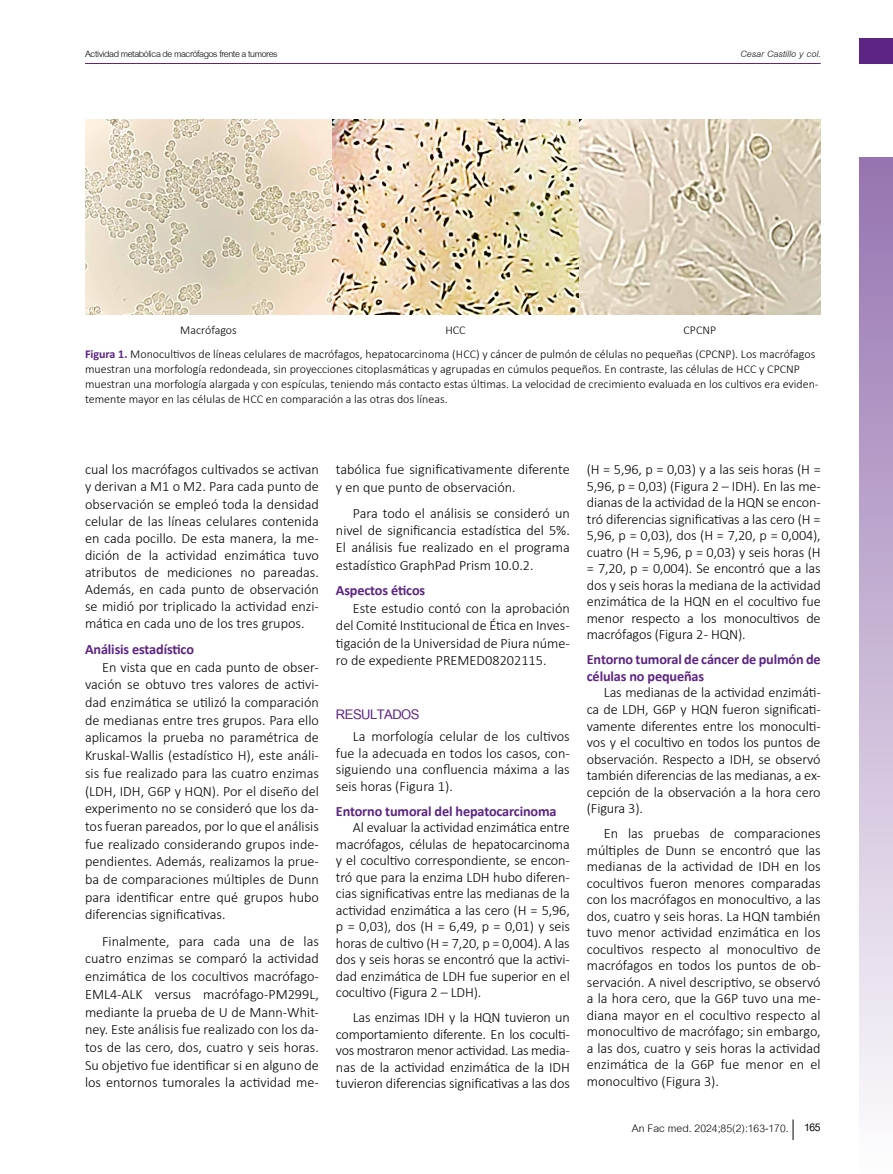
<style>
.page{position:relative;width:893px;height:1174px;background:#fff}
.page>*{position:absolute;margin:0;border:0;box-sizing:border-box;transform-origin:0 0}
.t1{font:700 20.25px "Cordia UPC";letter-spacing:-.025em;color:#5c2483}
.t2{font:15.9px "Cordia UPC";color:#000}
.t3{font:300 14.25px/16.5px "Calibri";color:#000;text-align:justify}
.t4{font:700 14.25px/16.5px "Calibri";letter-spacing:-.01em;color:#5c2483}
.t5{font:13.5px "Cordia UPC";letter-spacing:-.03em;color:#000}
.t6{font:italic 13.5px "Cordia UPC";color:#000}
.t7{font:300 12px/15px "Calibri";color:#000}
.s1{font-weight:700;color:#5c2483}
.s2{font-size:15.75px}
.s3{font-weight:700;font-size:15.75px}
</style>
<div class="page">
<div style="left:859px;top:157px;width:34px;height:1017px;background:linear-gradient(to bottom,#9673b0,#fefdfe)"></div>
<div style="left:859px;top:38px;width:34px;height:26px;background:#5c2483"></div>
<hr style="left:85px;top:63px;width:736px;height:1px;background:#5c2483">
<svg style="left:793px;top:1119px;width:1px;height:21px"></svg>
<img style="left:85px;top:119px;width:736px;height:196px">
<p class="t5" style="left:85px;top:45px;width:194px">Actividad metabólica de macrófagos frente a tumores</p>
<p class="t6" style="left:740px;top:45px;width:82px">Cesar Castillo y col.</p>
<p class="t7" style="left:180px;top:323px;width:58px">Macrófagos</p>
<p class="t7" style="left:445px;top:323px;width:22px">HCC</p>
<p class="t7" style="left:683px;top:323px;width:34px">CPCNP</p>
<p class="t7" style="left:85px;top:346px;width:735px"><span class="s1">Figura 1.</span> Monocultivos de líneas celulares de macrófagos, hepatocarcinoma (HCC) y cáncer de pulmón de células no pequeñas (CPCNP). Los macrófagos muestran una morfología redondeada, sin proyecciones citoplasmáticas y agrupadas en cúmulos pequeños. En contraste, las células de HCC y CPCNP muestran una morfología alargada y con espículas, teniendo más contacto estas últimas. La velocidad de crecimiento evaluada en los cultivos era eviden&shy;temente mayor en las células de HCC en comparación a las otras dos líneas.</p>
<p class="t3" style="left:85px;top:461px;width:235px;line-height:17.1px">cual los macrófagos cultivados se activan y derivan a M1 o M2. Para cada punto de observación se empleó toda la densidad celular de las líneas celulares contenida en cada pocillo. De esta manera, la me&shy;dición de la actividad enzimática tuvo atributos de mediciones no pareadas.<br>Además, en cada punto de observación se midió por triplicado la actividad enzi&shy;mática en cada uno de los tres grupos.</p>
<p class="t4" style="left:85px;top:640px;width:110px">Análisis estadístico</p>
<p class="t3" style="left:85px;top:658px;width:235px;line-height:17.7px;text-indent:17px">En vista que en cada punto de obser&shy;vación se obtuvo tres valores de activi&shy;dad enzimática se utilizó la comparación de medianas entre tres grupos. Para ello aplicamos la prueba no paramétrica de Kruskal-Wallis (estadístico H), este análi&shy;sis fue realizado para las cuatro enzimas (LDH, IDH, G6P y HQN). Por el diseño del experimento no se consideró que los da&shy;tos fueran pareados, por lo que el análisis fue realizado considerando grupos inde&shy;pendientes. Además, realizamos la prue&shy;ba de comparaciones múltiples de Dunn para identificar entre qué grupos hubo diferencias significativas.</p>
<p class="t3" style="left:85px;top:932px;width:235px;line-height:17.7px;text-indent:17px">Finalmente, para cada una de las cuatro enzimas se comparó la actividad enzimática de los cocultivos macrófago-EML4-ALK versus macrófago-PM299L, mediante la prueba de U de Mann-Whit&shy;ney. Este análisis fue realizado con los da&shy;tos de las cero, dos, cuatro y seis horas.<br>Su objetivo fue identificar si en alguno de los entornos tumorales la actividad me-</p>
<p class="t3" style="left:336px;top:461px;width:235px;line-height:17.4px">tabólica fue significativamente diferente y en que punto de observación.</p>
<p class="t3" style="left:336px;top:504px;width:235px;line-height:17.4px;text-indent:17px">Para todo el análisis se consideró un nivel de significancia estadística del 5%.<br>El análisis fue realizado en el programa estadístico GraphPad Prism 10.0.2.</p>
<p class="t4" style="left:336px;top:582px;width:91px">Aspectos éticos</p>
<p class="t3" style="left:336px;top:599px;width:235px;line-height:17.4px;text-indent:17px">Este estudio contó con la aprobación del Comité Institucional de Ética en Inves&shy;tigación de la Universidad de Piura núme&shy;ro de expediente PREMED08202115.</p>
<h1 class="t1" style="left:336px;top:702px;width:85px">RESULTADOS</h1>
<p class="t3" style="left:336px;top:728px;width:235px;text-indent:17px">La morfología celular de los cultivos fue la adecuada en todos los casos, con&shy;siguiendo una confluencia máxima a las seis horas (Figura 1).</p>
<p class="t4" style="left:336px;top:802px;width:222px">Entorno tumoral del hepatocarcinoma</p>
<p class="t3" style="left:336px;top:819px;width:235px;text-indent:17px">Al evaluar la actividad enzimática entre macrófagos, células de hepatocarcinoma y el cocultivo correspondiente, se encon&shy;tró que para la enzima LDH hubo diferen&shy;cias significativas entre las medianas de la actividad enzimática a las cero (H = 5,96, p = 0,03), dos (H = 6,49, p = 0,01) y seis horas de cultivo (H = 7,20, p = 0,004). A las dos y seis horas se encontró que la activi&shy;dad enzimática de LDH fue superior en el cocultivo (Figura 2 – LDH).</p>
<p class="t3" style="left:336px;top:1009px;width:235px;text-indent:17px">Las enzimas IDH y la HQN tuvieron un comportamiento diferente. En los coculti&shy;vos mostraron menor actividad. Las media&shy;nas de la actividad enzimática de la IDH tuvieron diferencias significativas a las dos</p>
<p class="t3" style="left:587px;top:461px;width:235px">(H = 5,96, p = 0,03) y a las seis horas (H = 5,96, p = 0,03) (Figura 2 – IDH). En las me&shy;dianas de la actividad de la HQN se encon&shy;tró diferencias significativas a las cero (H = 5,96, p = 0,03), dos (H = 7,20, p = 0,004), cuatro (H = 5,96, p = 0,03) y seis horas (H = 7,20, p = 0,004). Se encontró que a las dos y seis horas la mediana de la actividad enzimática de la HQN en el cocultivo fue menor respecto a los monocultivos de macrófagos (Figura 2 - HQN).</p>
<p class="t4" style="left:587px;top:651px;width:235px">Entorno tumoral de cáncer de pulmón de células no pequeñas</p>
<p class="t3" style="left:587px;top:684px;width:235px;text-indent:17px">Las medianas de la actividad enzimáti&shy;ca de LDH, G6P y HQN fueron significati&shy;vamente diferentes entre los monoculti&shy;vos y el cocultivo en todos los puntos de observación. Respecto a IDH, se observó también diferencias de las medianas, a ex&shy;cepción de la observación a la hora cero (Figura 3).</p>
<p class="t3" style="left:587px;top:825px;width:235px;text-indent:17px">En las pruebas de comparaciones múltiples de Dunn se encontró que las medianas de la actividad de IDH en los cocultivos fueron menores comparadas con los macrófagos en monocultivo, a las dos, cuatro y seis horas. La HQN también tuvo menor actividad enzimática en los cocultivos respecto al monocultivo de macrófagos en todos los puntos de ob&shy;servación. A nivel descriptivo, se observó a la hora cero, que la G6P tuvo una me&shy;diana mayor en el cocultivo respecto al monocultivo de macrófago; sin embargo, a las dos, cuatro y seis horas la actividad enzimática de la G6P fue menor en el monocultivo (Figura 3).</p>
<p class="t2" style="left:632px;top:1117px;width:190px">An Fac med. 2024;85(2)<span class="s2">:163-170.</span> <span class="s3">165</span></p>
</div>
